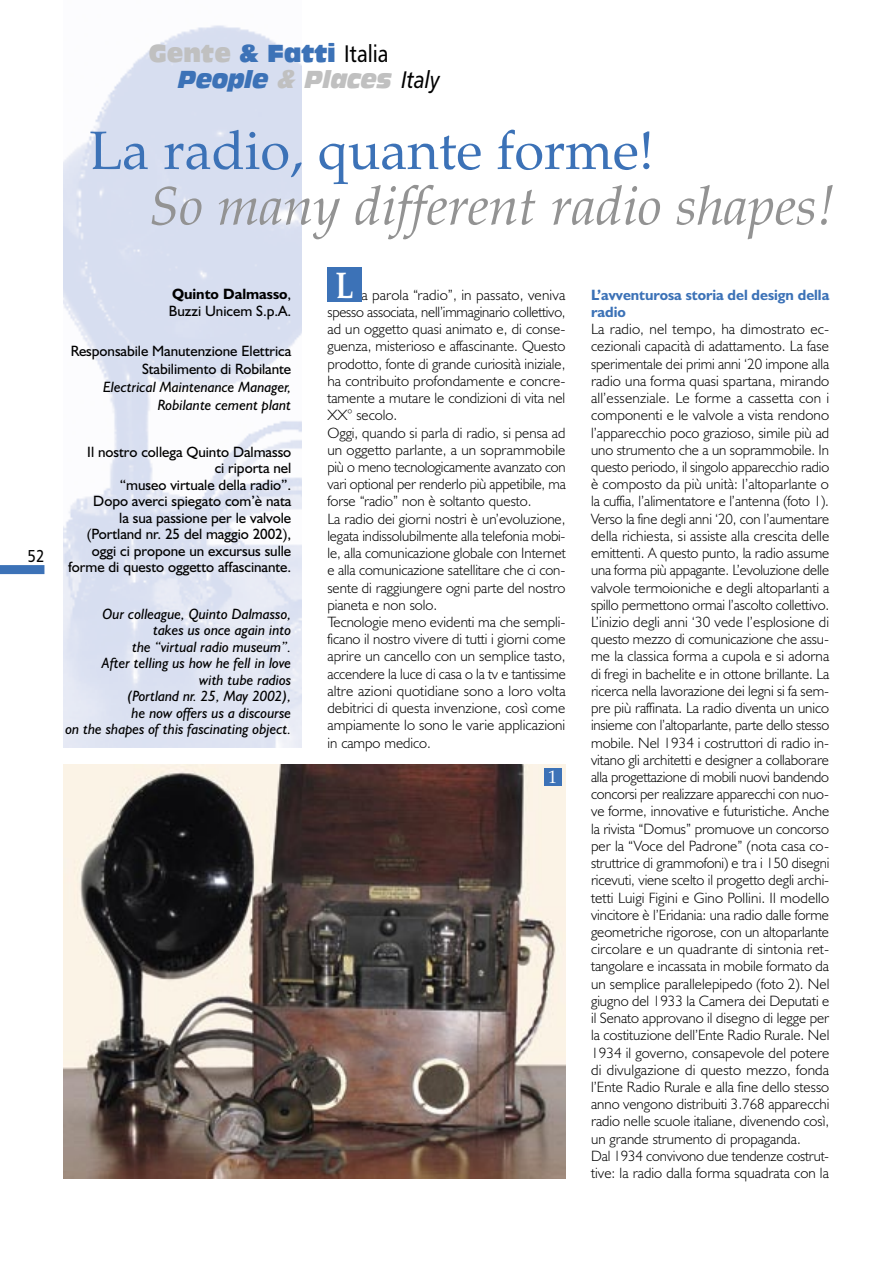
<style>
.page{position:relative;width:893px;height:1263px;background:#fff}
.page>*{position:absolute;margin:0;border:0;box-sizing:border-box;transform-origin:0 0}
.TITOLO_INGLESE{font:italic 54px "Palatino";color:#939393}
.TITOLO_ITALIANO{font:54px "Palatino";color:#3c72b7}
.Normale{font:700 37.2px "Palatino";color:#fff;scale:.8 1}
.Normale-2{font:italic 24px "Antique Olive Nord";letter-spacing:-.01em;color:#c0c0c0;scale:.8 1}
.Normale-3{font:24px "Antique Olive Nord";color:#3c72b7;scale:.75 1}
.Normale-4{font:18px "Palatino";color:#fff}
.Normale-5{font:17.25px "Humanist 777 BT Roman B";color:#000;scale:.85 1}
.TESTO_CORRENTE_ITALIANO{font:300 15px/17.2px "Humanist 521 BT";color:#000;text-align:justify}
.SOMMARIETTO_ITALIANO{font:15px/16.5px "Humanist 521 BT";letter-spacing:-.005em;color:#000;text-align:right}
.SOMMARIETTO_INGLESE{font:italic 15px/18px "Humanist 521 BT";letter-spacing:-.005em;color:#000;text-align:right}
.TESTO_CORRENTE_ITALIANO-2{font:700 15px/17.2px "Humanist 521 BT";letter-spacing:-.005em;color:#3c72b7}
.SOMMARIETTO_ITALIANO-2{font:700 15px "Humanist 521 BT";letter-spacing:-.005em;color:#000}
.s1{color:#c0c0c0}
.s2{font-family:"Humanist 777 BT Roman B";color:#000}
.s3{color:#3c72b7}
.s4{font-family:"Humanist 777 BT Italic B";font-style:normal;color:#000}
.s5{font-weight:400}
</style>
<div class="page">
<div style="left:0;top:565px;width:44px;height:9px;background:#3c72b7"></div>
<img style="left:64px;top:25px;width:238px;height:722px">
<div style="left:327px;top:267px;width:34px;height:34px;background:#3c72b7"></div>
<img style="left:64px;top:765px;width:502px;height:413px">
<div style="left:544px;top:768px;width:17px;height:17px;background:#3c72b7"></div>
<p class="Normale-5" style="left:28px;top:545px;width:21px">52</p>
<p class="Normale-3" style="left:149px;top:39px;width:321px"><span class="s1">Gente</span> &amp; Fatti <span class="s2">Italia</span></p>
<p class="Normale-2" style="left:179px;top:64px;width:328px"><span class="s3">People</span> &amp; Places <span class="s4">Italy</span></p>
<p class="TITOLO_ITALIANO" style="left:89px;top:119px;width:566px">La radio, quante forme!</p>
<p class="TITOLO_INGLESE" style="left:149px;top:175px;width:687px">So many different radio shapes!</p>
<p class="SOMMARIETTO_ITALIANO-2" style="left:172px;top:285px;width:121px">Quinto Dalmasso<span class="s5">,</span></p>
<p class="SOMMARIETTO_ITALIANO" style="left:169px;top:302px;width:124px">Buzzi Unicem S.p.A.</p>
<p class="SOMMARIETTO_ITALIANO" style="left:71px;top:342px;width:222px;line-height:18px">Responsabile Manutenzione Elettrica<br>Stabilimento di Robilante</p>
<p class="SOMMARIETTO_INGLESE" style="left:103px;top:378px;width:190px">Electrical Maintenance Manager,<br>Robilante cement plant</p>
<p class="SOMMARIETTO_ITALIANO" style="left:87px;top:443px;width:205px">Il nostro collega Quinto Dalmasso</p>
<p class="SOMMARIETTO_ITALIANO" style="left:215px;top:459px;width:78px">ci riporta nel</p>
<p class="SOMMARIETTO_ITALIANO" style="left:120px;top:476px;width:173px">“museo virtuale della radio”.</p>
<p class="SOMMARIETTO_ITALIANO" style="left:93px;top:492px;width:199px">Dopo averci spiegato com’è nata</p>
<p class="SOMMARIETTO_ITALIANO" style="left:68px;top:509px;width:225px">la sua passione per le valvole (Portland nr. 25 del maggio 2002), oggi ci propone un excursus sulle forme di questo oggetto affascinante.</p>
<p class="SOMMARIETTO_INGLESE" style="left:103px;top:604px;width:190px">Our colleague, Quinto Dalmasso,</p>
<p class="SOMMARIETTO_INGLESE" style="left:153px;top:621px;width:140px">takes us once again into</p>
<p class="SOMMARIETTO_INGLESE" style="left:132px;top:637px;width:161px">the “virtual radio museum”.</p>
<p class="SOMMARIETTO_INGLESE" style="left:102px;top:654px;width:191px">After telling us how he fell in love</p>
<p class="SOMMARIETTO_INGLESE" style="left:199px;top:670px;width:94px">with tube radios</p>
<p class="SOMMARIETTO_INGLESE" style="left:127px;top:687px;width:165px">(Portland nr. 25, May 2002),</p>
<p class="SOMMARIETTO_INGLESE" style="left:132px;top:703px;width:161px">he now offers us a discourse</p>
<p class="SOMMARIETTO_INGLESE" style="left:65px;top:720px;width:227px">on the shapes of this fascinating object.</p>
<p class="Normale" style="left:336px;top:264px;width:24px">L</p>
<p class="TESTO_CORRENTE_ITALIANO" style="left:327px;top:286px;width:240px;text-indent:34px">a parola “radio”, in passato, veniva spesso associata, nell’immaginario collettivo, ad un oggetto quasi animato e, di conse&shy;guenza, misterioso e affascinante. Questo prodotto, fonte di grande curiosità iniziale, ha contribuito profondamente e concre&shy;tamente a mutare le condizioni di vita nel XX° secolo.</p>
<p class="TESTO_CORRENTE_ITALIANO" style="left:327px;top:424px;width:240px">Oggi, quando si parla di radio, si pensa ad un oggetto parlante, a un soprammobile più o meno tecnologicamente avanzato con vari optional per renderlo più appetibile, ma forse “radio” non è soltanto questo.</p>
<p class="TESTO_CORRENTE_ITALIANO" style="left:327px;top:510px;width:240px">La radio dei giorni nostri è un’evoluzione, legata indissolubilmente alla telefonia mobi&shy;le, alla comunicazione globale con Internet e alla comunicazione satellitare che ci con&shy;sente di raggiungere ogni parte del nostro pianeta e non solo.</p>
<p class="TESTO_CORRENTE_ITALIANO" style="left:327px;top:613px;width:240px">Tecnologie meno evidenti ma che sempli&shy;ficano il nostro vivere di tutti i giorni come aprire un cancello con un semplice tasto, accendere la luce di casa o la tv e tantissime altre azioni quotidiane sono a loro volta debitrici di questa invenzione, così come ampiamente lo sono le varie applicazioni in campo medico.</p>
<p class="Normale-4" style="left:548px;top:766px;width:10px">1</p>
<p class="TESTO_CORRENTE_ITALIANO-2" style="left:591px;top:286px;width:240px">L’avventurosa storia del design della radio</p>
<p class="TESTO_CORRENTE_ITALIANO" style="left:591px;top:320px;width:240px">La radio, nel tempo, ha dimostrato ec&shy;cezionali capacità di adattamento. La fase sperimentale dei primi anni ‘20 impone alla radio una forma quasi spartana, mirando all’essenziale. Le forme a cassetta con i componenti e le valvole a vista rendono l’apparecchio poco grazioso, simile più ad uno strumento che a un soprammobile. In questo periodo, il singolo apparecchio radio è composto da più unità: l’altoparlante o la cuffia, l’alimentatore e l’antenna (foto 1).<br>Verso la fine degli anni ‘20, con l’aumentare della richiesta, si assiste alla crescita delle emittenti. A questo punto, la radio assume una forma più appagante. L’evoluzione delle valvole termoioniche e degli altoparlanti a spillo permettono ormai l’ascolto collettivo.<br>L’inizio degli anni ‘30 vede l’esplosione di questo mezzo di comunicazione che assu&shy;me la classica forma a cupola e si adorna di fregi in bachelite e in ottone brillante. La ricerca nella lavorazione dei legni si fa sem&shy;pre più raffinata. La radio diventa un unico insieme con l’altoparlante, parte dello stesso mobile. Nel 1934 i costruttori di radio in&shy;vitano gli architetti e designer a collaborare alla progettazione di mobili nuovi bandendo concorsi per realizzare apparecchi con nuo&shy;ve forme, innovative e futuristiche. Anche la rivista “Domus” promuove un concorso per la “Voce del Padrone” (nota casa co&shy;struttrice di grammofoni) e tra i 150 disegni ricevuti, viene scelto il progetto degli archi&shy;tetti Luigi Figini e Gino Pollini. Il modello vincitore è l’Eridania: una radio dalle forme geometriche rigorose, con un altoparlante circolare e un quadrante di sintonia ret&shy;tangolare e incassata in mobile formato da un semplice parallelepipedo (foto 2). Nel giugno del 1933 la Camera dei Deputati e il Senato approvano il disegno di legge per la costituzione dell’Ente Radio Rurale. Nel 1934 il governo, consapevole del potere di divulgazione di questo mezzo, fonda l’Ente Radio Rurale e alla fine dello stesso anno vengono distribuiti 3.768 apparecchi radio nelle scuole italiane, divenendo così, un grande strumento di propaganda.</p>
<p class="TESTO_CORRENTE_ITALIANO" style="left:591px;top:1147px;width:240px">Dal 1934 convivono due tendenze costrut&shy;tive: la radio dalla forma squadrata con la</p>
</div>
